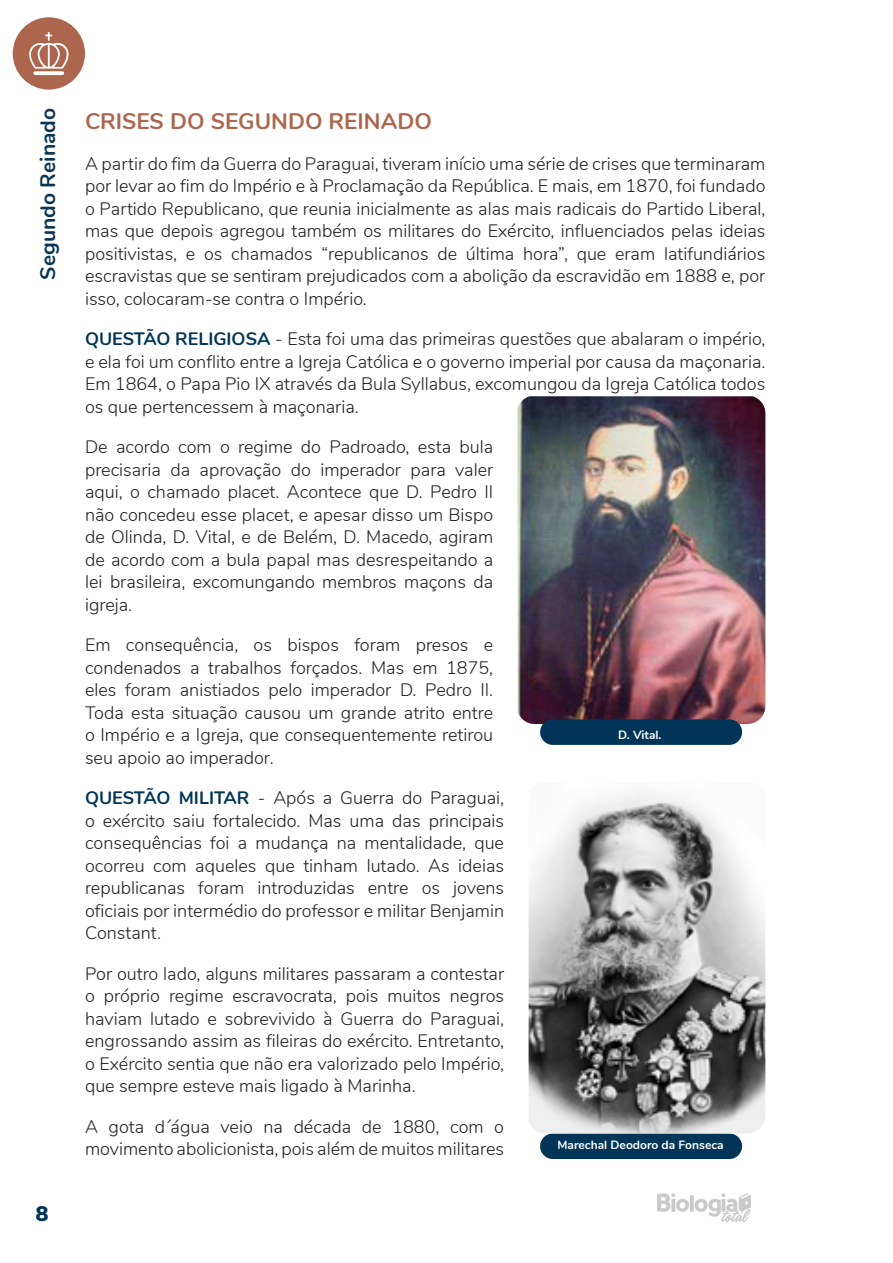
<style>
.page{position:relative;width:893px;height:1263px;background:#fff}
.page>*{position:absolute;margin:0;border:0;box-sizing:border-box;transform-origin:0 0}
.TÍTULO_PEQUENO_2{font:700 22.5px "Nunito";color:#ac664e}
.t1{font:700 21px "Nunito";color:#093556}
.t2{font:900 21px "Nunito";color:#003558}
.TEXTO{font:300 18px/22.5px "Nunito";color:#231f20;text-align:justify}
.LEGENDA_IMG{font:700 12px "Nunito";color:#fff}
.s1{font-weight:700;color:#003558}
</style>
<div class="page">
<img style="left:657px;top:1193px;width:94px;height:29px">
<div style="left:13px;top:17px;width:72px;height:73px;background:#ac664e;border-radius:50%"></div>
<svg style="left:33px;top:71px;width:31px;height:4px"></svg>
<svg style="left:29px;top:32px;width:40px;height:37px"></svg>
<img style="left:518px;top:396px;width:247px;height:328px">
<div style="left:540px;top:719px;width:202px;height:26px;background:#003558;border-radius:13px"></div>
<div style="left:540px;top:1133px;width:202px;height:26px;background:#003558;border-radius:13px"></div>
<img style="left:529px;top:794px;width:236px;height:339px">
<p class="t1" style="left:32px;top:280px;width:173px;rotate:-90deg">Segundo Reinado</p>
<p class="TÍTULO_PEQUENO_2" style="left:85px;top:105px;width:348px">CRISES DO SEGUNDO REINADO</p>
<p class="TEXTO" style="left:85px;top:151px;width:682px">A partir do fim da Guerra do Paraguai, tiveram início uma série de crises que terminaram por levar ao fim do Império e à Proclamação da República. E mais, em 1870, foi fundado o Partido Republicano, que reunia inicialmente as alas mais radicais do Partido Liberal, mas que depois agregou também os militares do Exército, influenciados pelas ideias positivistas, e os chamados “republicanos de última hora”, que eram latifundiários escravistas que se sentiram prejudicados com a abolição da escravidão em 1888 e, por isso, colocaram-se contra o Império.</p>
<p class="TEXTO" style="left:85px;top:327px;width:682px"><span class="s1">QUESTÃO RELIGIOSA</span> - Esta foi uma das primeiras questões que abalaram o império, e ela foi um conflito entre a Igreja Católica e o governo imperial por causa da maçonaria.<br>Em 1864, o Papa Pio IX através da Bula Syllabus, excomungou da Igreja Católica todos os que pertencessem à maçonaria.</p>
<p class="TEXTO" style="left:85px;top:435px;width:410px">De acordo com o regime do Padroado, esta bula precisaria da aprovação do imperador para valer aqui, o chamado placet. Acontece que D. Pedro II não concedeu esse placet, e apesar disso um Bispo de Olinda, D. Vital, e de Belém, D. Macedo, agiram de acordo com a bula papal mas desrespeitando a lei brasileira, excomungando membros maçons da igreja.</p>
<p class="TEXTO" style="left:85px;top:633px;width:410px">Em consequência, os bispos foram presos e condenados a trabalhos forçados. Mas em 1875, eles foram anistiados pelo imperador D. Pedro II.<br>Toda esta situação causou um grande atrito entre o Império e a Igreja, que consequentemente retirou seu apoio ao imperador.</p>
<p class="TEXTO" style="left:85px;top:786px;width:421px"><span class="s1">QUESTÃO MILITAR</span> - Após a Guerra do Paraguai, o exército saiu fortalecido. Mas uma das principais consequências foi a mudança na mentalidade, que ocorreu com aqueles que tinham lutado. As ideias republicanas foram introduzidas entre os jovens oficiais por intermédio do professor e militar Benjamin Constant.</p>
<p class="TEXTO" style="left:85px;top:961px;width:421px">Por outro lado, alguns militares passaram a contestar o próprio regime escravocrata, pois muitos negros haviam lutado e sobrevivido à Guerra do Paraguai, engrossando assim as fileiras do exército. Entretanto, o Exército sentia que não era valorizado pelo Império, que sempre esteve mais ligado à Marinha.</p>
<p class="TEXTO" style="left:85px;top:1114px;width:421px">A gota d´água veio na década de 1880, com o movimento abolicionista, pois além de muitos militares</p>
<p class="LEGENDA_IMG" style="left:618px;top:726px;width:45px">D. Vital.</p>
<p class="LEGENDA_IMG" style="left:557px;top:1135px;width:168px">Marechal Deodoro da Fonseca</p>
<p class="t2" style="left:36px;top:1198px;width:14px">8</p>
</div>
